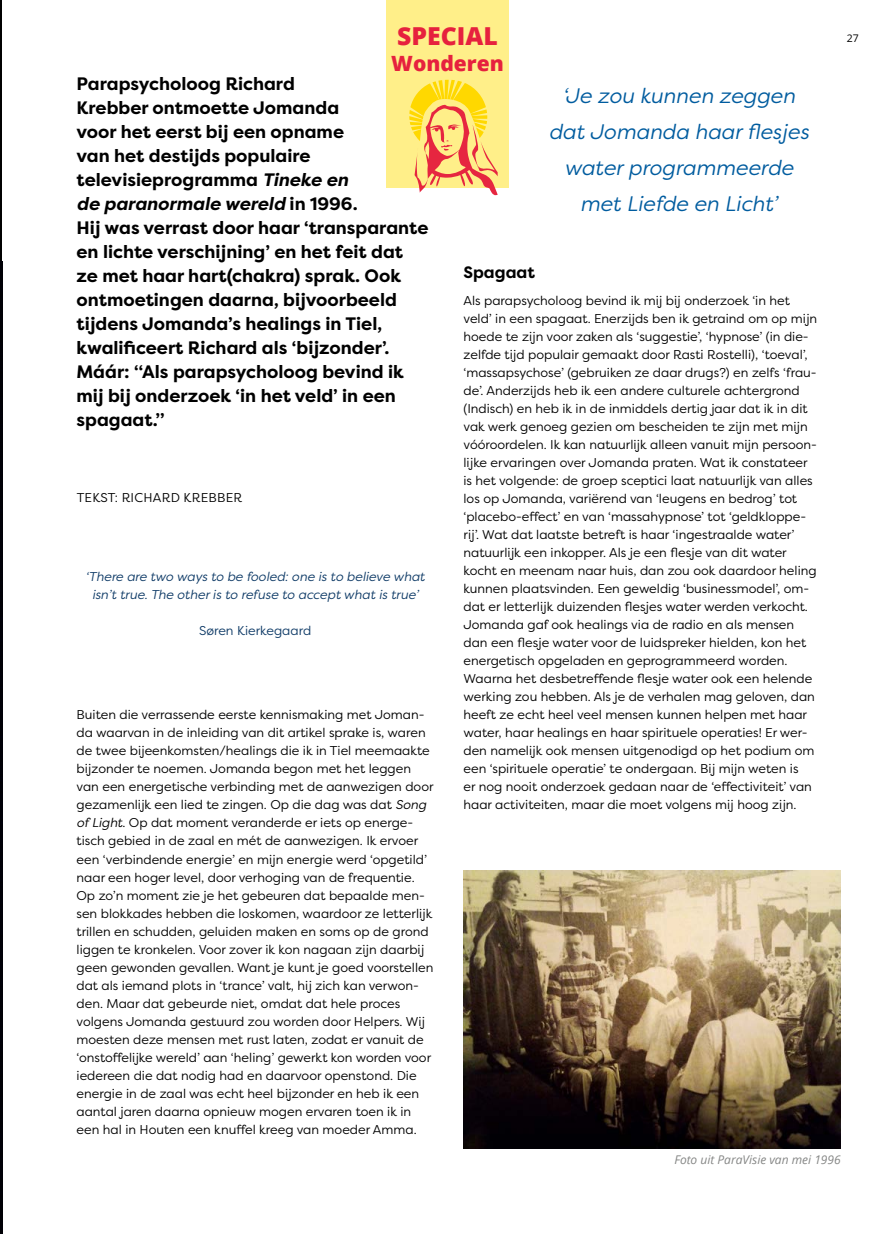
<style>
.page{position:relative;width:893px;height:1234px;background:#fff}
.page>*{position:absolute;margin:0;border:0;box-sizing:border-box;transform-origin:0 0}
.t1{font:800 24.75px "Open Sans";color:#e6213e}
.t2{font:italic 21px/36px "Filson Pro";color:#005c9f;text-align:center}
.t3{font:800 21px "Open Sans";color:#e6213e}
.t4{font:700 18px/24px "Filson Pro";color:#000}
.t5{font:700 16.5px "Filson Pro";color:#000}
.t6{font:12.75px/18px "Filson Pro";color:#000}
.t7{font:italic 12.75px/18px "Filson Pro";color:#0f3b67;text-align:center}
.t8{font:12.75px "Filson Pro";letter-spacing:.02em;color:#000}
.t9{font:12.75px "Filson Pro";color:#0f3b67}
.t10{font:italic 12px "Open Sans";color:#868786}
.t11{font:10.5px "Open Sans";color:#000}
.s1{font-style:italic}
</style>
<div class="page">
<hr style="left:0;top:0;width:2px;height:1233px;background:#000001">
<img style="left:463px;top:870px;width:378px;height:278px">
<div style="left:386px;top:0;width:123px;height:187px;background:#ffef89"></div>
<svg style="left:409px;top:80px;width:89px;height:116px"></svg>
<h1 class="t1" style="left:397px;top:17px;width:102px">SPECIAL</h1>
<h2 class="t3" style="left:391px;top:47px;width:114px">Wonderen</h2>
<p class="t4" style="left:77px;top:72px;width:353px">Parapsycholoog Richard<br>Krebber ontmoette Jomanda<br>voor het eerst bij een opname<br>van het destijds populaire televisieprogramma <span class="s1">Tineke en<br>de paranormale wereld</span> in 1996.<br>Hij was verrast door haar ‘transparante en lichte verschijning’ en het feit dat ze met haar hart(chakra) sprak. Ook ontmoetingen daarna, bijvoorbeeld tijdens Jomanda’s healings in Tiel, kwalificeert Richard als ‘bijzonder’.<br>Máár: “Als parapsycholoog bevind ik mij bij onderzoek ‘in het veld’ in een spagaat.”</p>
<p class="t8" style="left:77px;top:489px;width:167px">TEKST: RICHARD KREBBER</p>
<p class="t7" style="left:86px;top:566px;width:341px">‘There are two ways to be fooled: one is to believe what isn’t true. The other is to refuse to accept what is true’</p>
<p class="t9" style="left:199px;top:621px;width:114px">Søren Kierkegaard</p>
<p class="t6" style="left:77px;top:705px;width:359px">Buiten die verrassende eerste kennismaking met Joman&shy;da waarvan in de inleiding van dit artikel sprake is, waren de twee bijeenkomsten/healings die ik in Tiel meemaakte bijzonder te noemen. Jomanda begon met het leggen van een energetische verbinding met de aanwezigen door gezamenlijk een lied te zingen. Op die dag was dat <span class="s1">Song of Light</span>. Op dat moment veranderde er iets op energe&shy;tisch gebied in de zaal en mét de aanwezigen. Ik ervoer een ‘verbindende energie’ en mijn energie werd ‘opgetild’ naar een hoger level, door verhoging van de frequentie.<br>Op zo’n moment zie je het gebeuren dat bepaalde men&shy;sen blokkades hebben die loskomen, waardoor ze letterlijk trillen en schudden, geluiden maken en soms op de grond liggen te kronkelen. Voor zover ik kon nagaan zijn daarbij geen gewonden gevallen. Want je kunt je goed voorstellen dat als iemand plots in ‘trance’ valt, hij zich kan verwon&shy;den. Maar dat gebeurde niet, omdat dat hele proces volgens Jomanda gestuurd zou worden door Helpers. Wij moesten deze mensen met rust laten, zodat er vanuit de ‘onstoffelijke wereld’ aan ‘heling’ gewerkt kon worden voor iedereen die dat nodig had en daarvoor openstond. Die energie in de zaal was echt heel bijzonder en heb ik een aantal jaren daarna opnieuw mogen ervaren toen ik in een hal in Houten een knuffel kreeg van moeder Amma.</p>
<h2 class="t2" style="left:549px;top:77px;width:262px">‘Je zou kunnen zeggen dat Jomanda haar flesjes water programmeerde met Liefde en Licht’</h2>
<p class="t5" style="left:463px;top:262px;width:73px">Spagaat</p>
<p class="t6" style="left:463px;top:291px;width:355px">Als parapsycholoog bevind ik mij bij onderzoek ‘in het veld’ in een spagaat. Enerzijds ben ik getraind om op mijn hoede te zijn voor zaken als ‘suggestie’, ‘hypnose’ (in die&shy;zelfde tijd populair gemaakt door Rasti Rostelli), ‘toeval’, ‘massapsychose’ (gebruiken ze daar drugs?) en zelfs ‘frau&shy;de’. Anderzijds heb ik een andere culturele achtergrond (Indisch) en heb ik in de inmiddels dertig jaar dat ik in dit vak werk genoeg gezien om bescheiden te zijn met mijn vóóroordelen. Ik kan natuurlijk alleen vanuit mijn persoon&shy;lijke ervaringen over Jomanda praten. Wat ik constateer is het volgende: de groep sceptici laat natuurlijk van alles los op Jomanda, variërend van ‘leugens en bedrog’ tot ‘placebo-effect’ en van ‘massahypnose’ tot ‘geldkloppe&shy;rij’. Wat dat laatste betreft is haar ‘ingestraalde water’ natuurlijk een inkopper. Als je een flesje van dit water kocht en meenam naar huis, dan zou ook daardoor heling kunnen plaatsvinden. Een geweldig ‘businessmodel’, om&shy;dat er letterlijk duizenden flesjes water werden verkocht.<br>Jomanda gaf ook healings via de radio en als mensen dan een flesje water voor de luidspreker hielden, kon het energetisch opgeladen en geprogrammeerd worden.<br>Waarna het desbetreffende flesje water ook een helende werking zou hebben. Als je de verhalen mag geloven, dan heeft ze echt heel veel mensen kunnen helpen met haar water, haar healings en haar spirituele operaties! Er wer&shy;den namelijk ook mensen uitgenodigd op het podium om een ‘spirituele operatie’ te ondergaan. Bij mijn weten is<br>er nog nooit onderzoek gedaan naar de ‘effectiviteit’ van haar activiteiten, maar die moet volgens mij hoog zijn.</p>
<p class="t11" style="left:847px;top:31px;width:14px">27</p>
<p class="t10" style="left:674px;top:1150px;width:168px">Foto uit ParaVisie van mei 1996</p>
</div>
